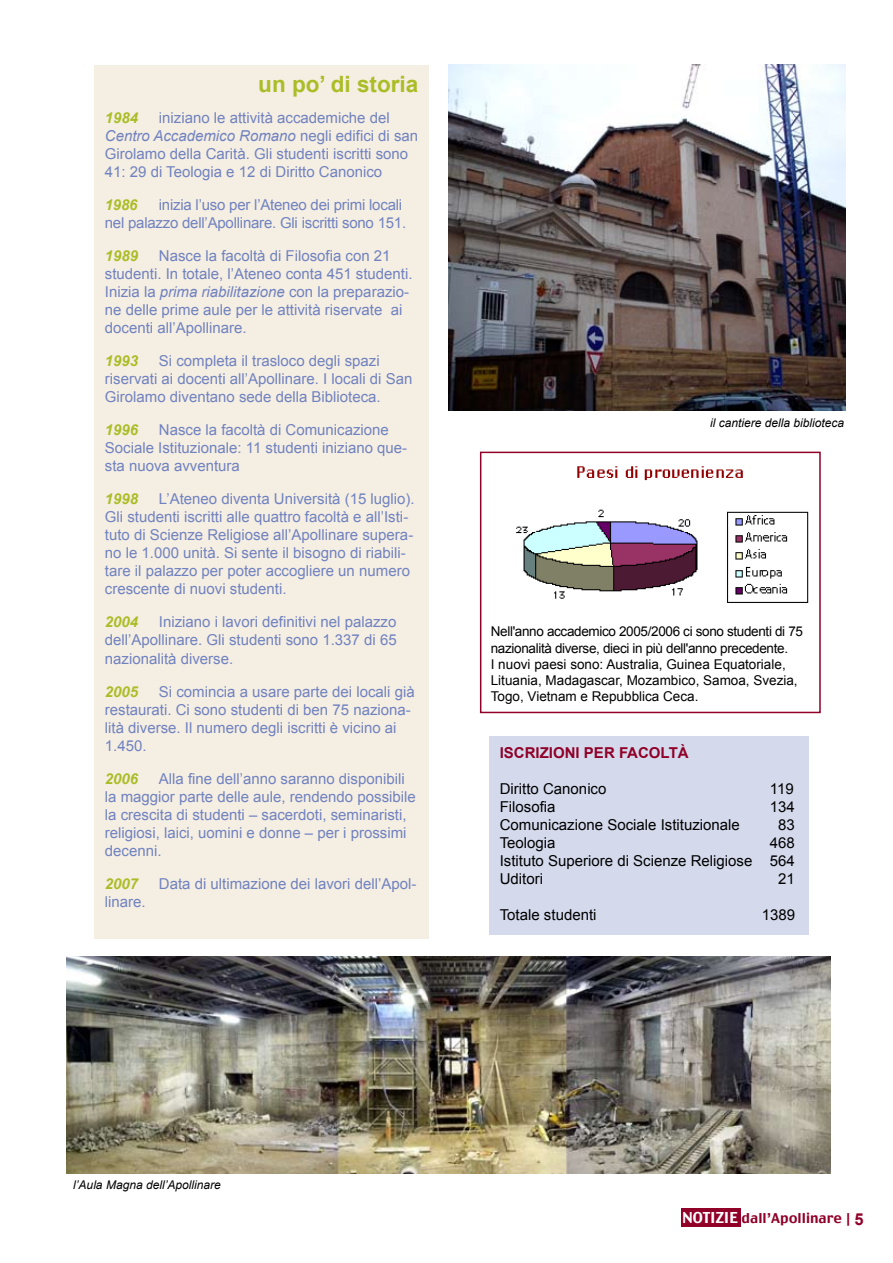
<style>
.page{position:relative;width:893px;height:1263px;background:#fff}
.page>*{position:absolute;margin:0;border:0;box-sizing:border-box;transform-origin:0 0}
.t1{font:700 22.5px "Arial";color:#aabd27}
.t2{font:15px/18px "Arial";color:#7082c0}
.t3{font:15px/18px "Arial";color:#000;text-align:justify}
.t4{font:italic 700 15px "Arial";color:#aabd27}
.t5{font:700 15px "Arial";color:#900028}
.t6{font:13.5px/16.2px "Arial";color:#000}
.t7{font:13.5px "Charcoal";color:#900028}
.t8{font:italic 12px "Arial";color:#000}
.s1{font-style:italic}
.s2{font-size:15px;color:#fff}
.s3{font-family:"Arial";font-weight:700;font-size:16.5px}
</style>
<div class="page">
<img style="left:67px;top:956px;width:763px;height:218px">
<img style="left:449px;top:64px;width:396px;height:346px">
<div style="left:94px;top:65px;width:335px;height:874px;background:#f5eee2"></div>
<div style="left:681px;top:1208px;width:60px;height:18px;background:#900028"></div>
<div style="left:489px;top:736px;width:320px;height:199px;background:#d4daec"></div>
<img style="left:486px;top:451px;width:328px;height:152px">
<div style="left:480px;top:452px;width:341px;height:261px;border:2px solid #900028"></div>
<div style="left:489px;top:625px;width:320px;height:86px;background:#fff"></div>
<h1 class="t1" style="left:258px;top:71px;width:162px">un po’ di storia</h1>
<p class="t2" style="left:105px;top:109px;width:315px;text-indent:54px">iniziano le attività accademiche del <span class="s1">Centro Accademico Romano</span> negli edifici di san Girolamo della Carità. Gli studenti iscritti sono 41: 29 di Teologia e 12 di Diritto Canonico</p>
<p class="t4" style="left:105px;top:197px;width:34px">1986</p>
<p class="t4" style="left:105px;top:110px;width:35px">1984</p>
<p class="t2" style="left:105px;top:196px;width:303px;text-align:right">inizia l’uso per l’Ateneo dei primi locali<br>nel palazzo dell’Apollinare. Gli iscritti sono 151.</p>
<p class="t4" style="left:105px;top:248px;width:35px">1989</p>
<p class="t2" style="left:105px;top:247px;width:309px;text-indent:54px">Nasce la facoltà di Filosofia con 21 studenti. In totale, l’Ateneo conta 451 studenti.<br>Inizia la <span class="s1">prima riabilitazione</span> con la preparazio&shy;ne delle prime aule per le attività riservate ai docenti all’Apollinare.</p>
<p class="t4" style="left:105px;top:353px;width:35px">1993</p>
<p class="t2" style="left:105px;top:352px;width:309px;text-indent:54px">Si completa il trasloco degli spazi riservati ai docenti all’Apollinare. I locali di San<br>Girolamo diventano sede della Biblioteca.</p>
<p class="t4" style="left:105px;top:422px;width:35px">1996</p>
<p class="t2" style="left:105px;top:421px;width:304px;text-indent:54px">Nasce la facoltà di Comunicazione<br>Sociale Istituzionale: 11 studenti iniziano que&shy;sta nuova avventura</p>
<p class="t4" style="left:105px;top:491px;width:35px">1998</p>
<p class="t2" style="left:105px;top:490px;width:311px;text-indent:54px">L’Ateneo diventa Università (15 luglio).<br>Gli studenti iscritti alle quattro facoltà e all’Isti&shy;tuto di Scienze Religiose all’Apollinare supera&shy;no le 1.000 unità. Si sente il bisogno di riabili&shy;tare il palazzo per poter accogliere un numero crescente di nuovi studenti.</p>
<p class="t4" style="left:105px;top:614px;width:35px">2004</p>
<p class="t2" style="left:105px;top:613px;width:293px;text-align:justify;text-indent:54px">Iniziano i lavori definitivi nel palazzo dell’Apollinare. Gli studenti sono 1.337 di 65 nazionalità diverse.</p>
<p class="t4" style="left:105px;top:683px;width:35px">2005</p>
<p class="t2" style="left:105px;top:682px;width:311px;text-indent:54px">Si comincia a usare parte dei locali già restaurati. Ci sono studenti di ben 75 naziona&shy;lità diverse. Il numero degli iscritti è vicino ai 1.450.</p>
<p class="t4" style="left:105px;top:770px;width:35px">2006</p>
<p class="t2" style="left:105px;top:769px;width:312px;text-indent:54px">Alla fine dell’anno saranno disponibili la maggior parte delle aule, rendendo possibile la crescita di studenti – sacerdoti, seminaristi, religiosi, laici, uomini e donne – per i prossimi decenni.</p>
<p class="t4" style="left:105px;top:875px;width:35px">2007</p>
<p class="t2" style="left:159px;top:874px;width:259px">Data di ultimazione dei lavori dell’Apol-</p>
<p class="t2" style="left:105px;top:892px;width:42px">linare.</p>
<p class="t8" style="left:710px;top:416px;width:136px">il cantiere della biblioteca</p>
<p class="t6" style="left:491px;top:623px;width:314px">Nell'anno accademico 2005/2006 ci sono studenti di 75 nazionalità diverse, dieci in più dell'anno precedente.<br>I nuovi paesi sono: Australia, Guinea Equatoriale, Lituania, Madagascar, Mozambico, Samoa, Svezia, Togo, Vietnam e Repubblica Ceca.</p>
<p class="t5" style="left:500px;top:744px;width:190px">ISCRIZIONI PER FACOLTÀ</p>
<p class="t3" style="left:500px;top:779px;width:108px">Diritto Canonico</p>
<p class="t3" style="left:770px;top:779px;width:25px">119</p>
<p class="t3" style="left:500px;top:797px;width:57px">Filosofia</p>
<p class="t3" style="left:770px;top:797px;width:27px">134</p>
<p class="t3" style="left:500px;top:815px;width:242px">Comunicazione Sociale Istituzionale</p>
<p class="t3" style="left:778px;top:815px;width:18px">83</p>
<p class="t3" style="left:500px;top:833px;width:57px">Teologia</p>
<p class="t3" style="left:500px;top:833px;width:297px;text-indent:270px">468<br>Istituto Superiore di Scienze Religiose 564<br>Uditori</p>
<p class="t3" style="left:778px;top:869px;width:18px">21</p>
<p class="t3" style="left:500px;top:905px;width:98px">Totale studenti</p>
<p class="t3" style="left:762px;top:905px;width:35px">1389</p>
<p class="t8" style="left:73px;top:1178px;width:149px">l’Aula Magna dell’Apollinare</p>
<p class="t7" style="left:682px;top:1210px;width:183px"><span class="s2">NOTIZIE</span> dall’Apollinare | <span class="s3">5</span></p>
</div>
